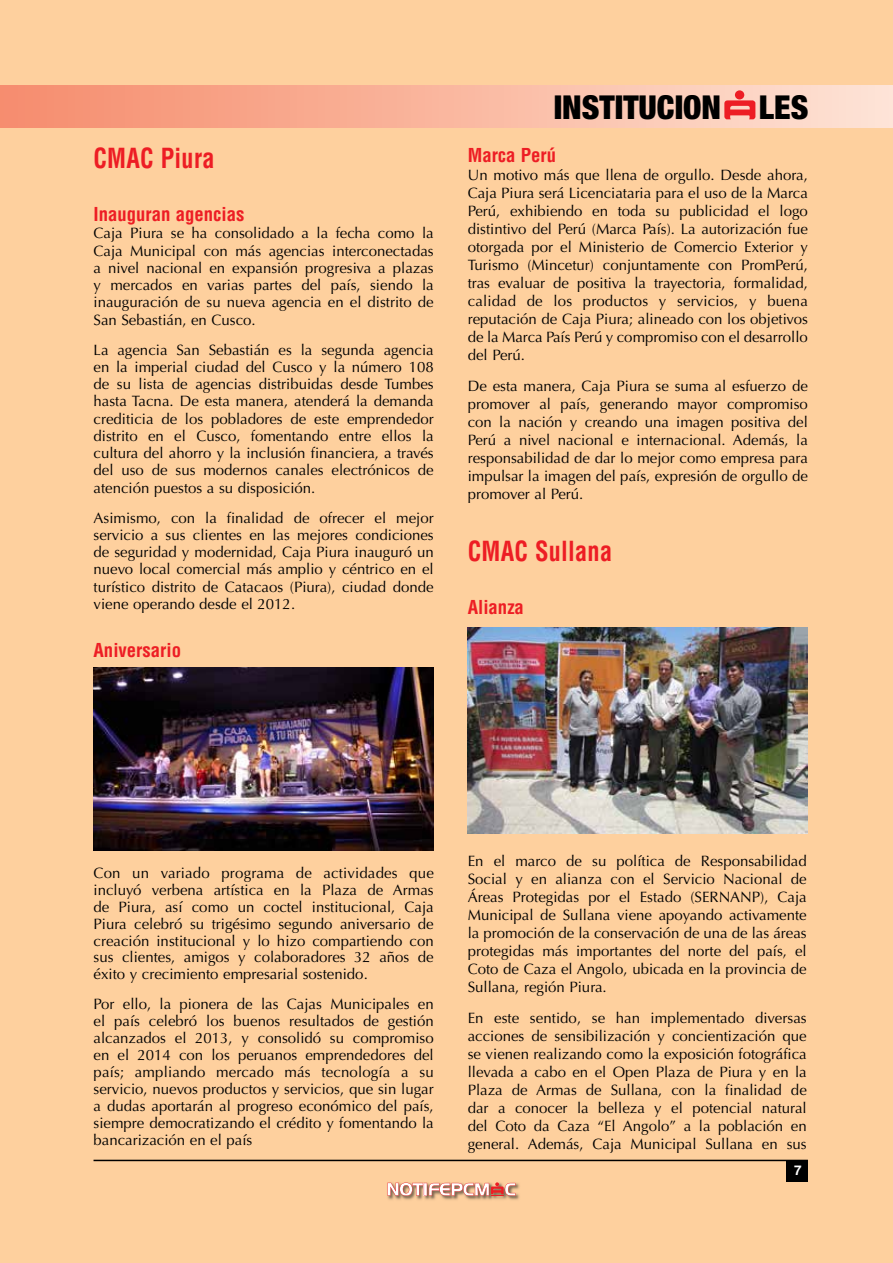
<style>
.page{position:relative;width:893px;height:1263px;background:#fed09e}
.page>*{position:absolute;margin:0;border:0;box-sizing:border-box;transform-origin:0 0}
.t1{font:900 condensed 33px "Helvetica Neue";color:#000}
.t2{font:700 condensed 27px "Helvetica LT Std";letter-spacing:.01em;color:#ed1d24;scale:.9 1}
.t3{font:700 condensed 18.75px "Helvetica LT Std";color:#ed1d24}
.t4{font:15px/18px "Optima LT Std";color:#000;text-align:justify}
.t5{font:700 13.5px "Helvetica LT Std";color:#fff}
</style>
<div class="page">
<hr style="left:94px;top:1160px;width:714px;height:1px;background:#000">
<div style="left:0;top:85px;width:893px;height:43px;background:linear-gradient(to right,#f68b6b,#fee3d5)"></div>
<svg style="left:724px;top:100px;width:31px;height:19px"></svg>
<div style="left:735px;top:90px;width:9px;height:9px;background:#ed1d24;border-radius:50%"></div>
<div style="left:787px;top:1160px;width:21px;height:22px;background:#000"></div>
<img style="left:387px;top:1182px;width:133px;height:18px">
<svg style="left:387px;top:1182px;width:128px;height:14px"></svg>
<img style="left:94px;top:668px;width:340px;height:182px">
<img style="left:468px;top:628px;width:340px;height:205px">
<h2 class="t2" style="left:94px;top:141px;width:136px">CMAC Piura</h2>
<p class="t3" style="left:94px;top:202px;width:152px">Inauguran agencias</p>
<p class="t4" style="left:94px;top:225px;width:342px;line-height:17.2px">Caja Piura se ha consolidado a la fecha como la Caja Municipal con más agencias interconectadas a nivel nacional en expansión progresiva a plazas y mercados en varias partes del país, siendo la inauguración de su nueva agencia en el distrito de San Sebastián, en Cusco.</p>
<p class="t4" style="left:94px;top:341px;width:342px;line-height:17.2px">La agencia San Sebastián es la segunda agencia en la imperial ciudad del Cusco y la número 108 de su lista de agencias distribuidas desde Tumbes hasta Tacna. De esta manera, atenderá la demanda crediticia de los pobladores de este emprendedor distrito en el Cusco, fomentando entre ellos la cultura del ahorro y la inclusión financiera, a través del uso de sus modernos canales electrónicos de atención puestos a su disposición.</p>
<p class="t4" style="left:94px;top:509px;width:342px;line-height:17.2px">Asimismo, con la finalidad de ofrecer el mejor servicio a sus clientes en las mejores condiciones de seguridad y modernidad, Caja Piura inauguró un nuevo local comercial más amplio y céntrico en el turístico distrito de Catacaos (Piura), ciudad donde viene operando desde el 2012.</p>
<p class="t3" style="left:94px;top:639px;width:89px">Aniversario</p>
<h1 class="t1" style="left:554px;top:87px;width:256px">INSTITUCION LES</h1>
<p class="t3" style="left:468px;top:144px;width:90px">Marca Perú</p>
<p class="t4" style="left:468px;top:166px;width:342px">Un motivo más que llena de orgullo. Desde ahora, Caja Piura será Licenciataria para el uso de la Marca Perú, exhibiendo en toda su publicidad el logo distintivo del Perú (Marca País). La autorización fue otorgada por el Ministerio de Comercio Exterior y Turismo (Mincetur) conjuntamente con PromPerú, tras evaluar de positiva la trayectoria, formalidad, calidad de los productos y servicios, y buena reputación de Caja Piura; alineado con los objetivos de la Marca País Perú y compromiso con el desarrollo del Perú.</p>
<p class="t4" style="left:468px;top:377px;width:342px">De esta manera, Caja Piura se suma al esfuerzo de promover al país, generando mayor compromiso con la nación y creando una imagen positiva del Perú a nivel nacional e internacional. Además, la responsabilidad de dar lo mejor como empresa para impulsar la imagen del país, expresión de orgullo de promover al Perú.</p>
<h2 class="t2" style="left:468px;top:534px;width:162px">CMAC Sullana</h2>
<p class="t3" style="left:468px;top:595px;width:58px">Alianza</p>
<p class="t4" style="left:94px;top:864px;width:342px;line-height:17px">Con un variado programa de actividades que incluyó verbena artística en la Plaza de Armas de Piura, así como un coctel institucional, Caja Piura celebró su trigésimo segundo aniversario de creación institucional y lo hizo compartiendo con sus clientes, amigos y colaboradores 32 años de éxito y crecimiento empresarial sostenido.</p>
<p class="t4" style="left:94px;top:996px;width:342px;line-height:17px">Por ello, la pionera de las Cajas Municipales en el país celebró los buenos resultados de gestión alcanzados el 2013, y consolidó su compromiso en el 2014 con los peruanos emprendedores del país; ampliando mercado más tecnología a su servicio, nuevos productos y servicios, que sin lugar a dudas aportarán al progreso económico del país, siempre democratizando el crédito y fomentando la bancarización en el país</p>
<p class="t4" style="left:468px;top:852px;width:341px">En el marco de su política de Responsabilidad Social y en alianza con el Servicio Nacional de Áreas Protegidas por el Estado (SERNANP), Caja Municipal de Sullana viene apoyando activamente la promoción de la conservación de una de las áreas protegidas más importantes del norte del país, el Coto de Caza el Angolo, ubicada en la provincia de Sullana, región Piura.</p>
<p class="t4" style="left:468px;top:1009px;width:341px">En este sentido, se han implementado diversas acciones de sensibilización y concientización que se vienen realizando como la exposición fotográfica llevada a cabo en el Open Plaza de Piura y en la Plaza de Armas de Sullana, con la finalidad de dar a conocer la belleza y el potencial natural del Coto da Caza “El Angolo” a la población en general. Además, Caja Municipal Sullana en sus</p>
<p class="t5" style="left:794px;top:1162px;width:9px">7</p>
</div>
